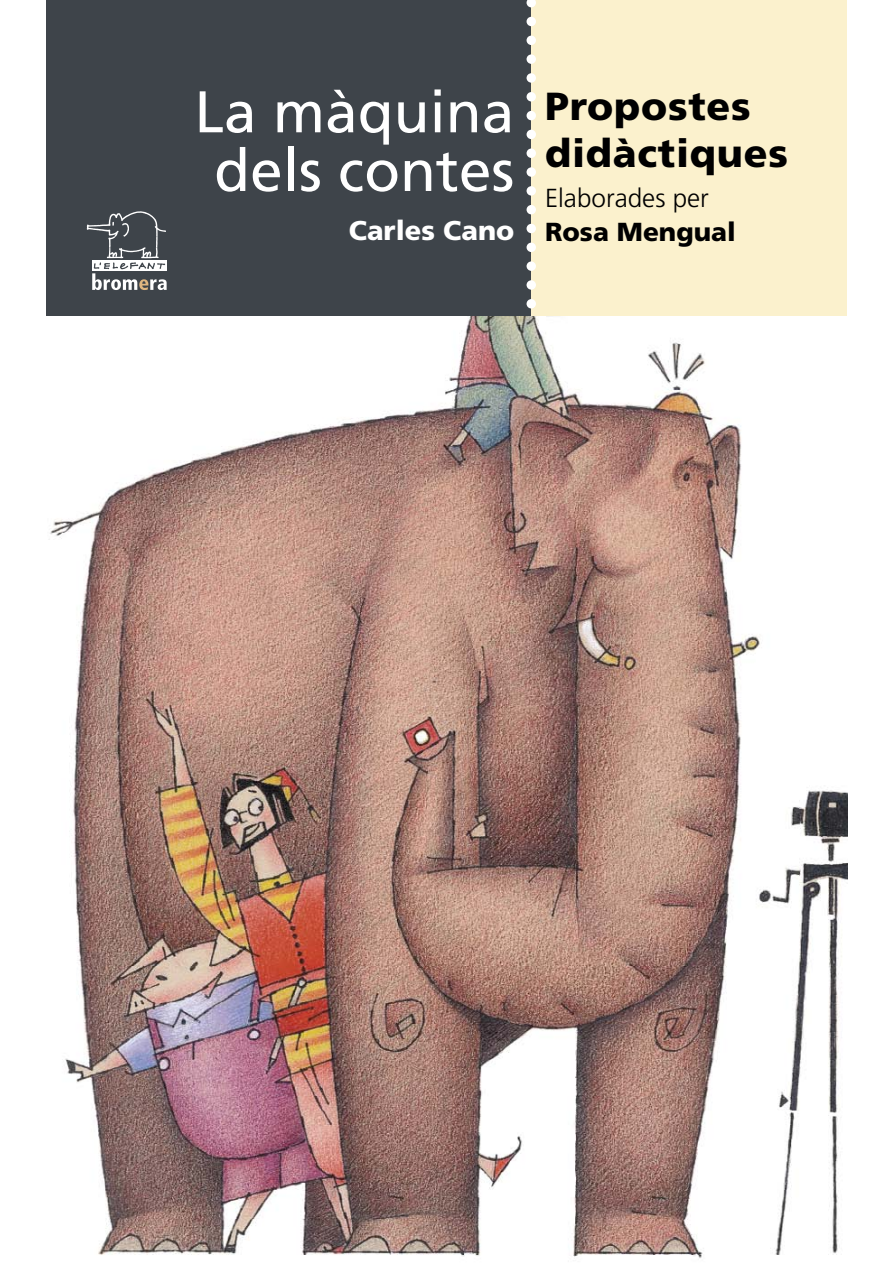
<style>
.page{position:relative;width:893px;height:1263px;background:#fff}
.page>*{position:absolute;margin:0;border:0;box-sizing:border-box;transform-origin:0 0}
.t1{font:58.65px/58.7px "Frutiger";color:#fff;text-align:center}
.t2{font:900 39.15px/47px "Frutiger";letter-spacing:.02em;color:#000}
.t3{font:900 27.15px "Frutiger";color:#fff}
.t4{font:300 26.1px "Frutiger";color:#000}
.t5{font:900 26.1px "Frutiger";color:#000}
</style>
<div class="page">
<div style="left:46px;top:0;width:485px;height:316px;background:#3e444a"></div>
<div style="left:531px;top:0;width:316px;height:316px;background:#fbf1cd"></div>
<svg style="left:526px;top:0;width:10px;height:7px"></svg>
<div style="left:526px;top:17px;width:10px;height:9px;background:#fff;border-radius:50%"></div>
<div style="left:526px;top:36px;width:10px;height:9px;background:#fff;border-radius:50%"></div>
<div style="left:526px;top:54px;width:10px;height:10px;background:#fff;border-radius:50%"></div>
<div style="left:526px;top:73px;width:10px;height:10px;background:#fff;border-radius:50%"></div>
<div style="left:526px;top:92px;width:10px;height:9px;background:#fff;border-radius:50%"></div>
<div style="left:526px;top:111px;width:10px;height:9px;background:#fff;border-radius:50%"></div>
<div style="left:526px;top:130px;width:10px;height:9px;background:#fff;border-radius:50%"></div>
<div style="left:526px;top:149px;width:10px;height:9px;background:#fff;border-radius:50%"></div>
<div style="left:526px;top:167px;width:10px;height:10px;background:#fff;border-radius:50%"></div>
<div style="left:526px;top:186px;width:10px;height:10px;background:#fff;border-radius:50%"></div>
<div style="left:526px;top:205px;width:10px;height:9px;background:#fff;border-radius:50%"></div>
<div style="left:526px;top:224px;width:10px;height:9px;background:#fff;border-radius:50%"></div>
<div style="left:526px;top:243px;width:10px;height:9px;background:#fff;border-radius:50%"></div>
<div style="left:526px;top:261px;width:10px;height:10px;background:#fff;border-radius:50%"></div>
<div style="left:526px;top:280px;width:10px;height:10px;background:#fff;border-radius:50%"></div>
<div style="left:526px;top:299px;width:10px;height:10px;background:#fff;border-radius:50%"></div>
<svg style="left:87px;top:211px;width:80px;height:79px"></svg>
<img style="left:49px;top:316px;width:798px;height:942px">
<h1 class="t1" style="left:194px;top:87px;width:321px">La màquina dels contes</h1>
<p class="t3" style="left:349px;top:219px;width:167px">Carles Cano</p>
<p class="t2" style="left:545px;top:86px;width:244px">Propostes didàctiques</p>
<p class="t4" style="left:545px;top:188px;width:165px">Elaborades per</p>
<p class="t5" style="left:545px;top:221px;width:192px">Rosa Mengual</p>
</div>
